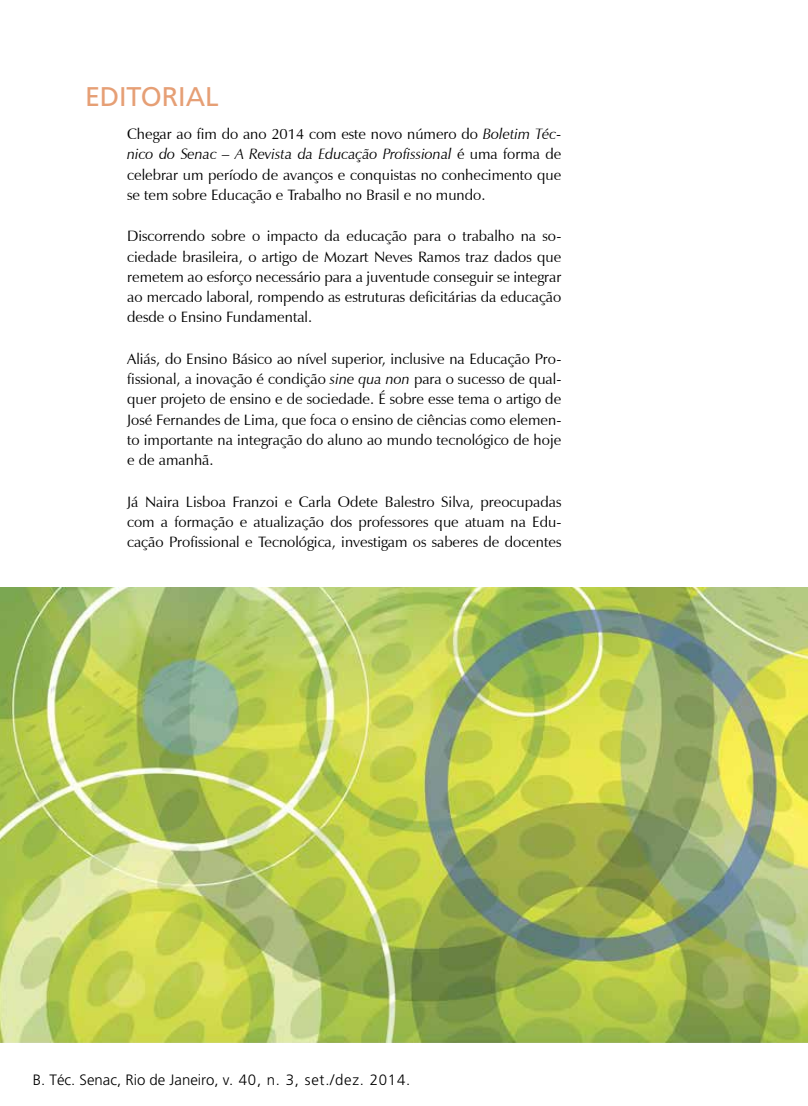
<style>
.page{position:relative;width:808px;height:1106px;background:#fff}
.page>*{position:absolute;margin:0;border:0;box-sizing:border-box;transform-origin:0 0}
.t1{font:27px "Frutiger";letter-spacing:-.005em;color:#e69f75}
.t2{font:15px/20.2px "Zapf Humanist 601 BT";color:#000;text-align:justify}
.t3{font:300 15px "Frutiger";color:#000}
.s1{font-style:italic}
</style>
<div class="page">
<img style="left:0;top:587px;width:808px;height:455px">
<h1 class="t1" style="left:85px;top:81px;width:135px">EDITORIAL</h1>
<p class="t2" style="left:127px;top:124px;width:436px">Chegar ao fim do ano 2014 com este novo número do <span class="s1">Boletim Téc&shy;nico do Senac – A Revista da Educação Profissional</span> é uma forma de celebrar um período de avanços e conquistas no conhecimento que se tem sobre Educação e Trabalho no Brasil e no mundo.</p>
<p class="t2" style="left:127px;top:226px;width:436px">Discorrendo sobre o impacto da educação para o trabalho na so&shy;ciedade brasileira, o artigo de Mozart Neves Ramos traz dados que remetem ao esforço necessário para a juventude conseguir se integrar ao mercado laboral, rompendo as estruturas deficitárias da educação desde o Ensino Fundamental.</p>
<p class="t2" style="left:127px;top:348px;width:436px">Aliás, do Ensino Básico ao nível superior, inclusive na Educação Pro&shy;fissional, a inovação é condição <span class="s1">sine qua non</span> para o sucesso de qual&shy;quer projeto de ensino e de sociedade. É sobre esse tema o artigo de José Fernandes de Lima, que foca o ensino de ciências como elemen&shy;to importante na integração do aluno ao mundo tecnológico de hoje e de amanhã.</p>
<p class="t2" style="left:127px;top:491px;width:436px">Já Naira Lisboa Franzoi e Carla Odete Balestro Silva, preocupadas com a formação e atualização dos professores que atuam na Edu&shy;cação Profissional e Tecnológica, investigam os saberes de docentes</p>
<p class="t3" style="left:33px;top:1071px;width:379px">B. Téc. Senac, Rio de Janeiro, v. 40, n. 3, set./dez. 2014.</p>
</div>
